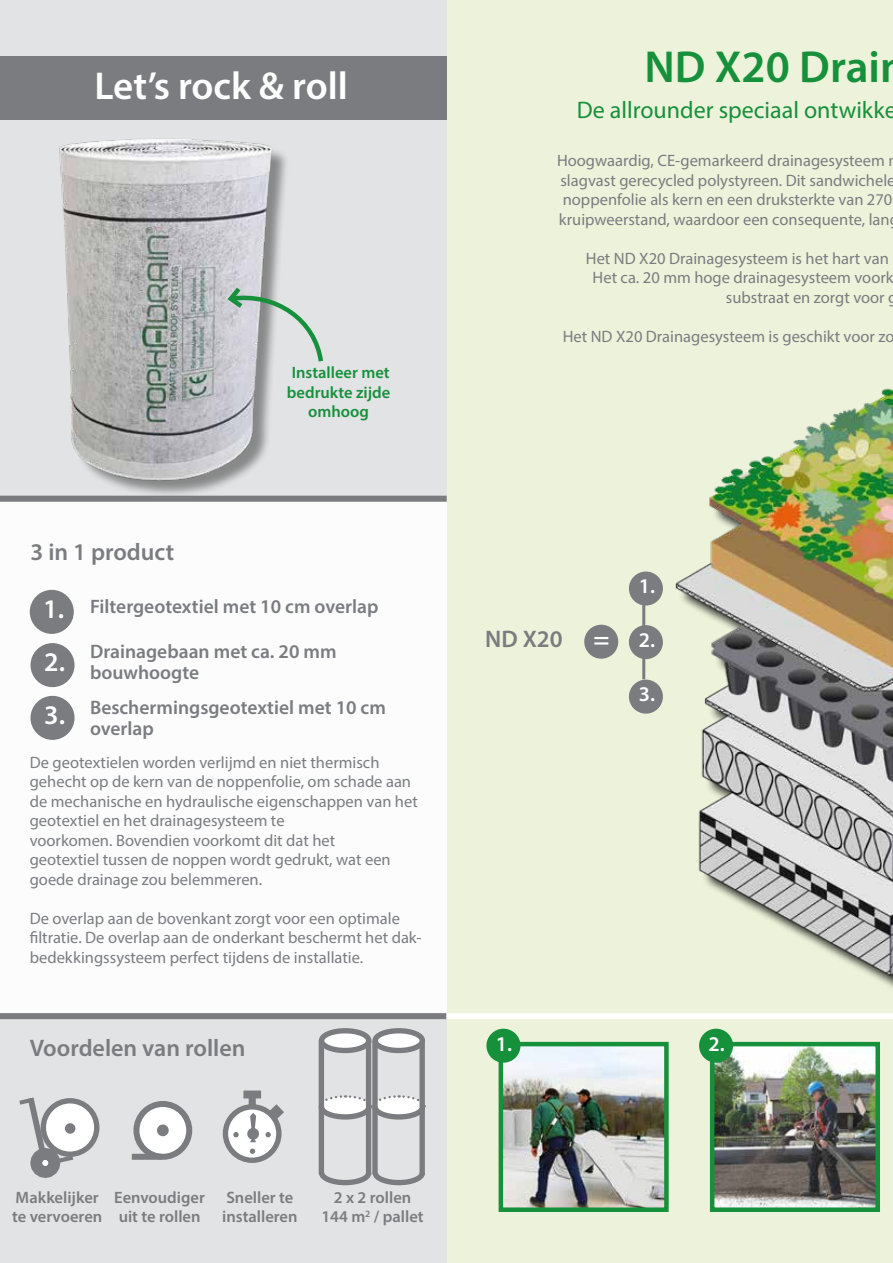
<style>
.page{position:relative;width:893px;height:1263px;background:#fff}
.page>*{position:absolute;margin:0;border:0;box-sizing:border-box;transform-origin:0 0}
.t1{font:600 45px "Myriad Pro";color:#17903c}
.t2{font:600 39px "Myriad Pro";color:#fff}
.t3{font:600 27px/52.8px "Myriad Pro";color:#fff}
.t4{font:600 24px "Myriad Pro";color:#7a7c80}
.t5{font:24px "Myriad Pro";color:#17903c}
.t6{font:600 21px "Myriad Pro";color:#fff}
.t7{font:600 19.5px/21px "Myriad Pro";color:#7a7c80}
.t8{font:16.5px/19.5px "Myriad Pro";color:#7a7c80}
.t9{font:600 16.5px/19.5px "Myriad Pro";color:#7a7c80}
.t10{font:600 16.5px/19.5px "Myriad Pro";color:#17903c;text-align:center}
.s1{font-size:27px;color:#fff}
.s2{font-size:21px;color:#fff}
</style>
<div class="page">
<div style="left:446px;top:0;width:447px;height:1263px;background:#ecf3da"></div>
<div style="left:0;top:0;width:446px;height:1263px;background:#e2e3e4"></div>
<div style="left:0;top:502px;width:446px;height:511px;background:#fff"></div>
<div style="left:0;top:496px;width:447px;height:6px;background:#7a7c80"></div>
<div style="left:0;top:1013px;width:446px;height:6px;background:#7a7c80"></div>
<div style="left:63px;top:142px;width:227px;height:356px;background:#000;opacity:.4"></div>
<img style="left:59px;top:138px;width:231px;height:348px">
<div style="left:446px;top:1013px;width:447px;height:6px;background:#fff"></div>
<img style="left:675px;top:388px;width:218px;height:594px">
<img style="left:715px;top:1047px;width:160px;height:160px">
<div style="left:710px;top:1042px;width:170px;height:170px;border:4px solid #17903c"></div>
<div style="left:701px;top:1030px;width:31px;height:31px;background:#17903c;border-radius:50%"></div>
<div style="left:699px;top:1029px;width:34px;height:34px;border:3px solid #17903c;border-radius:50%"></div>
<img style="left:504px;top:1047px;width:160px;height:160px">
<div style="left:499px;top:1042px;width:170px;height:170px;border:4px solid #17903c"></div>
<div style="left:488px;top:1030px;width:31px;height:31px;background:#17903c;border-radius:50%"></div>
<div style="left:486px;top:1029px;width:34px;height:34px;border:3px solid #17903c;border-radius:50%"></div>
<hr style="left:642px;top:601px;width:3px;height:78px;background:#7a7c80">
<div style="left:630px;top:573px;width:31px;height:31px;background:#7a7c80;border-radius:50%"></div>
<div style="left:629px;top:571px;width:34px;height:34px;border:3px solid #7a7c80;border-radius:50%"></div>
<div style="left:586px;top:626px;width:31px;height:31px;background:#7a7c80;border-radius:50%"></div>
<div style="left:584px;top:625px;width:34px;height:34px;border:3px solid #7a7c80;border-radius:50%"></div>
<div style="left:630px;top:627px;width:31px;height:31px;background:#7a7c80;border-radius:50%"></div>
<div style="left:629px;top:625px;width:34px;height:34px;border:3px solid #7a7c80;border-radius:50%"></div>
<div style="left:630px;top:681px;width:31px;height:31px;background:#7a7c80;border-radius:50%"></div>
<div style="left:629px;top:680px;width:34px;height:34px;border:3px solid #7a7c80;border-radius:50%"></div>
<svg style="left:224px;top:283px;width:99px;height:83px"></svg>
<div style="left:0;top:56px;width:447px;height:64px;background:#7a7c80"></div>
<svg style="left:19px;top:1097px;width:54px;height:81px"></svg>
<div style="left:43px;top:1101px;width:54px;height:53px;background:#fff;border-radius:50%"></div>
<div style="left:41px;top:1098px;width:58px;height:59px;border:5px solid #7a7c80;border-radius:50%"></div>
<div style="left:65px;top:1123px;width:10px;height:11px;background:#7a7c80;border-radius:50%"></div>
<svg style="left:136px;top:1104px;width:53px;height:53px;background:#eeeeef"></svg>
<div style="left:133px;top:1101px;width:59px;height:59px;border:6px solid #7a7c80;border-radius:50%"></div>
<div style="left:157px;top:1124px;width:12px;height:12px;background:#7a7c80;border-radius:50%"></div>
<div style="left:132px;top:1154px;width:30px;height:6px;background:#7a7c80"></div>
<svg style="left:225px;top:1107px;width:54px;height:53px;background:#eceded"></svg>
<div style="left:223px;top:1104px;width:59px;height:59px;border:5px solid #7a7c80;border-radius:50%"></div>
<svg style="left:243px;top:1090px;width:18px;height:17px"></svg>
<svg style="left:268px;top:1104px;width:16px;height:16px"></svg>
<svg style="left:265px;top:1132px;width:6px;height:5px"></svg>
<svg style="left:250px;top:1148px;width:5px;height:6px"></svg>
<svg style="left:233px;top:1132px;width:6px;height:5px"></svg>
<svg style="left:247px;top:1113px;width:12px;height:29px"></svg>
<div style="left:419px;top:1106px;width:6px;height:68px;background:#7a7c80"></div>
<div style="left:372px;top:1106px;width:6px;height:68px;background:#7a7c80"></div>
<div style="left:366px;top:1106px;width:5px;height:68px;background:#7a7c80"></div>
<div style="left:319px;top:1106px;width:5px;height:68px;background:#7a7c80"></div>
<svg style="left:318px;top:1167px;width:107px;height:19px"></svg>
<div style="left:366px;top:1041px;width:5px;height:67px;background:#7a7c80"></div>
<svg style="left:322px;top:1031px;width:47px;height:19px"></svg>
<div style="left:319px;top:1028px;width:52px;height:25px;border:5px solid #7a7c80;border-radius:50%"></div>
<div style="left:319px;top:1041px;width:5px;height:67px;background:#7a7c80"></div>
<div style="left:419px;top:1041px;width:6px;height:67px;background:#7a7c80"></div>
<svg style="left:375px;top:1031px;width:47px;height:19px"></svg>
<div style="left:372px;top:1028px;width:53px;height:25px;border:5px solid #7a7c80;border-radius:50%"></div>
<div style="left:372px;top:1041px;width:6px;height:67px;background:#7a7c80"></div>
<svg style="left:318px;top:1094px;width:108px;height:28px"></svg>
<div style="left:32px;top:592px;width:40px;height:40px;background:#7a7c80;border-radius:50%"></div>
<div style="left:30px;top:590px;width:44px;height:44px;border:4px solid #7a7c80;border-radius:50%"></div>
<div style="left:33px;top:645px;width:39px;height:40px;background:#7a7c80;border-radius:50%"></div>
<div style="left:31px;top:643px;width:44px;height:44px;border:4px solid #7a7c80;border-radius:50%"></div>
<div style="left:33px;top:698px;width:39px;height:40px;background:#7a7c80;border-radius:50%"></div>
<div style="left:31px;top:696px;width:44px;height:44px;border:4px solid #7a7c80;border-radius:50%"></div>
<h2 class="t2" style="left:94px;top:61px;width:255px">Let’s rock &amp; roll</h2>
<p class="t10" style="left:287px;top:362px;width:105px">Installeer met bedrukte zijde omhoog</p>
<h3 class="t4" style="left:31px;top:536px;width:145px">3 in 1 product</h3>
<p class="t7" style="left:43px;top:596px;width:337px"><span class="s1">1.</span> Filtergeotextiel met 10 cm overlap</p>
<p class="t7" style="left:90px;top:641px;width:248px">Drainagebaan met ca. 20 mm bouwhoogte</p>
<p class="t7" style="left:90px;top:696px;width:297px">Beschermingsgeotextiel met 10 cm overlap</p>
<h3 class="t3" style="left:44px;top:635px;width:22px">2.<br>3.</h3>
<p class="t8" style="left:30px;top:752px;width:390px">De geotextielen worden verlijmd en niet thermisch gehecht op de kern van de noppenfolie, om schade aan de mechanische en hydraulische eigenschappen van het geotextiel en het drainagesysteem te<br>voorkomen. Bovendien voorkomt dit dat het<br>geotextiel tussen de noppen wordt gedrukt, wat een goede drainage zou belemmeren.</p>
<p class="t8" style="left:30px;top:908px;width:393px">De overlap aan de bovenkant zorgt voor een optimale filtratie. De overlap aan de onderkant beschermt het dak&shy;bedekkingssysteem perfect tijdens de installatie.</p>
<h3 class="t4" style="left:30px;top:1032px;width:217px">Voordelen van rollen</h3>
<p class="t9" style="left:12px;top:1187px;width:92px">Makkelijker te vervoeren</p>
<p class="t9" style="left:114px;top:1187px;width:92px">Eenvoudiger uit te rollen</p>
<p class="t9" style="left:222px;top:1187px;width:77px">Sneller te installeren</p>
<p class="t9" style="left:321px;top:1187px;width:104px;text-align:center">2 x 2 rollen<br>144 m<sup>2</sup> / pallet</p>
<h1 class="t1" style="left:644px;top:38px;width:263px">ND X20 Drain</h1>
<h3 class="t5" style="left:577px;top:95px;width:322px">De allrounder speciaal ontwikke</h3>
<p class="t8" style="left:557px;top:151px;width:340px">Hoogwaardig, CE-gemarkeerd drainagesysteem slagvast gerecycled polystyreen. Dit sandwichele noppenfolie als kern en een druksterkte van 270 kruipweerstand, waardoor een consequente, lan</p>
<p class="t8" style="left:586px;top:248px;width:304px">Het ND X20 Drainagesysteem is het hart van</p>
<p class="t8" style="left:593px;top:268px;width:302px">Het ca. 20 mm hoge drainagesysteem voork</p>
<p class="t8" style="left:726px;top:287px;width:173px">substraat en zorgt voor g</p>
<p class="t8" style="left:563px;top:326px;width:333px">Het ND X20 Drainagesysteem is geschikt voor zo</p>
<p class="t6" style="left:639px;top:573px;width:18px">1.</p>
<h3 class="t4" style="left:485px;top:624px;width:172px">ND X20 <span class="s1">=</span> <span class="s2">2.</span></h3>
<p class="t6" style="left:639px;top:681px;width:18px">3.</p>
<p class="t6" style="left:496px;top:1030px;width:18px">1.</p>
<p class="t6" style="left:708px;top:1030px;width:18px">2.</p>
</div>
